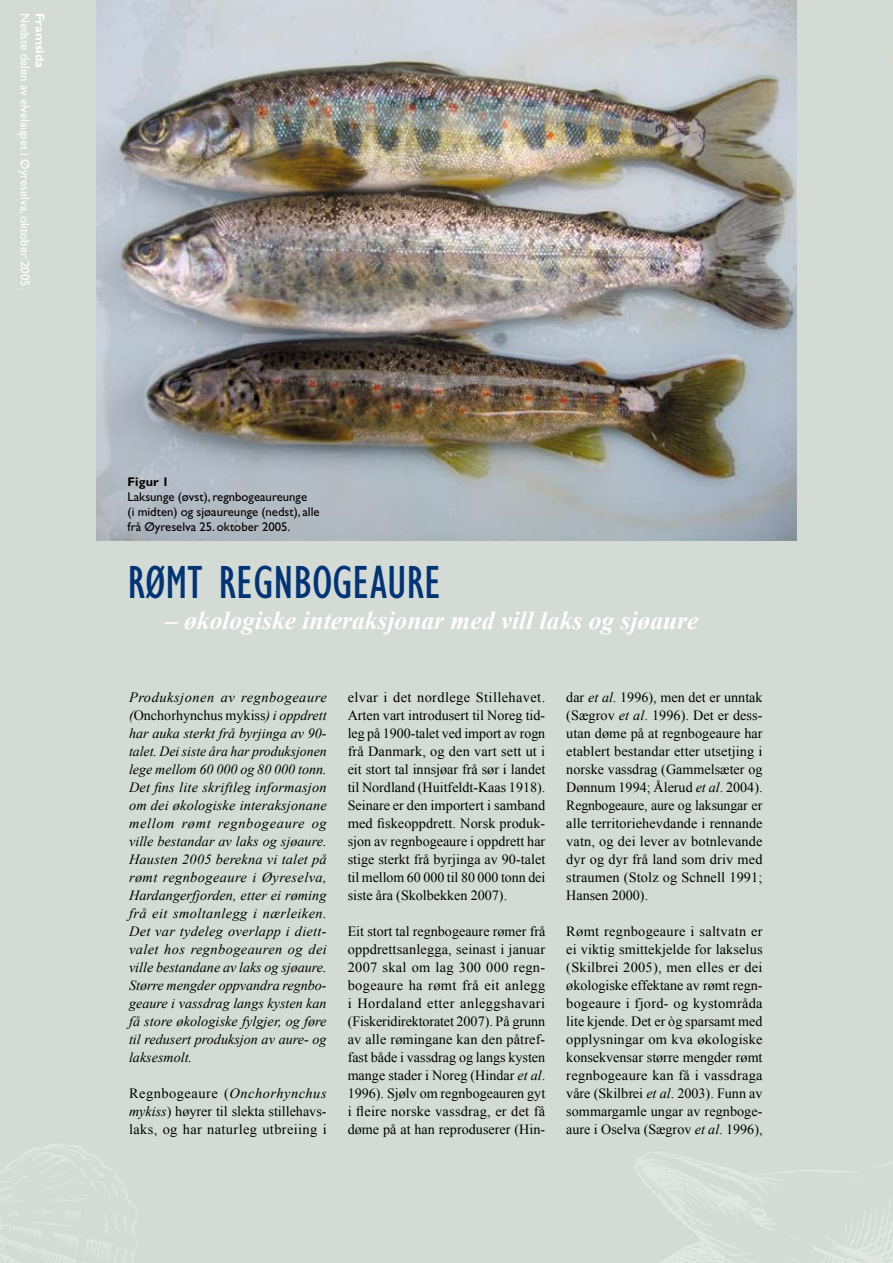
<style>
.page{position:relative;width:893px;height:1263px;background:#d3dbd4}
.page>*{position:absolute;margin:0;border:0;box-sizing:border-box;transform-origin:0 0}
.t1{font:condensed 48px "Gill Sans";color:#003476}
.t2{font:italic 700 25.5px "Times New Roman";color:#fff}
.t3{font:14.1px/18px "Times New Roman";color:#000;text-align:justify}
.t4{font:italic 14.1px/18px "Times New Roman";color:#000;text-align:justify}
.t5{font:12.75px/15px "Gill Sans";color:#000}
.t6{font:12.75px "Gill Sans";color:#fff}
.t7{font:700 12.6px "Gill Sans";letter-spacing:.01em;color:#fff}
.t8{font:700 12.6px "Gill Sans";letter-spacing:.01em;color:#000}
.s1{font-style:normal}
.s2{font-style:italic}
</style>
<div class="page">
<img style="left:96px;top:0;width:700px;height:540px">
<img style="left:0;top:1144px;width:137px;height:119px">
<img style="left:635px;top:1152px;width:258px;height:111px">
<p class="t6" style="left:32px;top:13px;width:278px;rotate:90deg">Nedste delen av elvelaupet i Øyreselva, oktober 2005.</p>
<p class="t7" style="left:47px;top:13px;width:57px;rotate:90deg">Framsida</p>
<p class="t8" style="left:128px;top:474px;width:43px">Figur 1</p>
<p class="t5" style="left:128px;top:489px;width:194px">Laksunge (øvst), regnbogeaureunge<br>(i midten) og sjøaureunge (nedst), alle frå Øyreselva 25. oktober 2005.</p>
<h1 class="t1" style="left:128px;top:556px;width:295px">RØMT REGN BOGEAURE</h1>
<h2 class="t2" style="left:165px;top:602px;width:535px">– økologiske interaksjonar med vill laks og sjøaure</h2>
<p class="t4" style="left:129px;top:688px;width:199px">Produksjonen av regnbogeaure (<span class="s1">Onchorhynchus mykiss</span>) i oppdrett har auka sterkt frå byrjinga av 90- talet. Dei siste åra har produksjonen lege mellom 60 000 og 80 000 tonn.<br>Det fins lite skriftleg informasjon om dei økologiske inter-aksjonane mellom rømt regnbogeaure og ville bestandar av laks og sjøaure.<br>Hausten 2005 berekna vi talet på rømt regnbogeaure i Øyreselva, Hardangerfjorden, etter ei røming frå eit smolt-anlegg i nærleiken.<br>Det var tydeleg overlapp i diett&shy;valet hos regnbogeauren og dei ville bestandane av laks og sjøaure.<br>Større mengder oppvandra regnbo&shy;geaure i vassdrag langs kysten kan få store økologiske fylgjer, og føre til redusert produksjon av aure- og laksesmolt.</p>
<p class="t3" style="left:129px;top:1084px;width:199px">Regnbogeaure (-<span class="s2">Onchorhynchus mykiss</span>) høyrer til slekta stille-havs&shy;laks, og har naturleg ut-breiing i</p>
<p class="t3" style="left:348px;top:688px;width:199px">elvar i det nordlege Stillehavet.<br>Arten vart introdusert til Noreg tid&shy;leg på 1900-talet ved import av rogn frå Danmark, og den vart sett ut i eit stort tal innsjøar frå sør i landet til Nordland (Huitfeldt-Kaas 1918).<br>Seinare er den importert i samband med fiskeoppdrett. Norsk produk&shy;sjon av regnbogeaure i oppdrett har stige sterkt frå byrjinga av 90-talet til mellom 60 000 til 80 000 tonn dei siste åra (Skolbekken 2007).</p>
<p class="t3" style="left:348px;top:922px;width:199px">Eit stort tal regnbogeaure rømer frå oppdrettsanlegga, seinast i januar 2007 skal om lag 300 000 regn&shy;bogeaure ha rømt frå eit anlegg i Horda-land etter anleggshavari (Fiskeri-direktoratet 2007). På grunn av alle rømingane kan den påtref&shy;fast både i vassdrag og langs kysten mange stader i Noreg (Hindar <span class="s2">et al</span>.<br>1996). Sjølv om regnboge-auren gyt i fleire norske vassdrag, er det få døme på at han reproduserer (Hin-</p>
<p class="t3" style="left:566px;top:688px;width:198px">dar <span class="s2">et al</span>. 1996), men det er unntak -(Sægrov <span class="s2">et al</span>. 1996). Det er dess&shy;utan døme på at regn-bogeaure har etablert bestandar etter utsetjing i norske vassdrag (Gammelsæter og Dønnum 1994; Ålerud <span class="s2">et al</span>. 2004).<br>Regnbogeaure, aure og laks-ungar er alle territoriehevdande i rennande vatn, og dei lever av botnlevande dyr og dyr frå land som driv med straumen (Stolz og Schnell 1991; Hansen 2000).</p>
<p class="t3" style="left:566px;top:922px;width:198px">Rømt regnbogeaure i saltvatn er ei viktig smittekjelde for lakse-lus (Skilbrei 2005), men elles er dei økologiske effektane av rømt regn&shy;bogeaure i fjord- og kyst-områda lite kjende. Det er òg sparsamt med opplysningar om kva økologiske konsekvensar større mengder rømt regnboge- aure kan få i vassdraga våre (Skilbrei <span class="s2">et al</span>. 2003). Funn av sommargamle ungar av regnboge&shy;aure i Oselva (Sægrov <span class="s2">et al</span>. 1996),</p>
</div>
